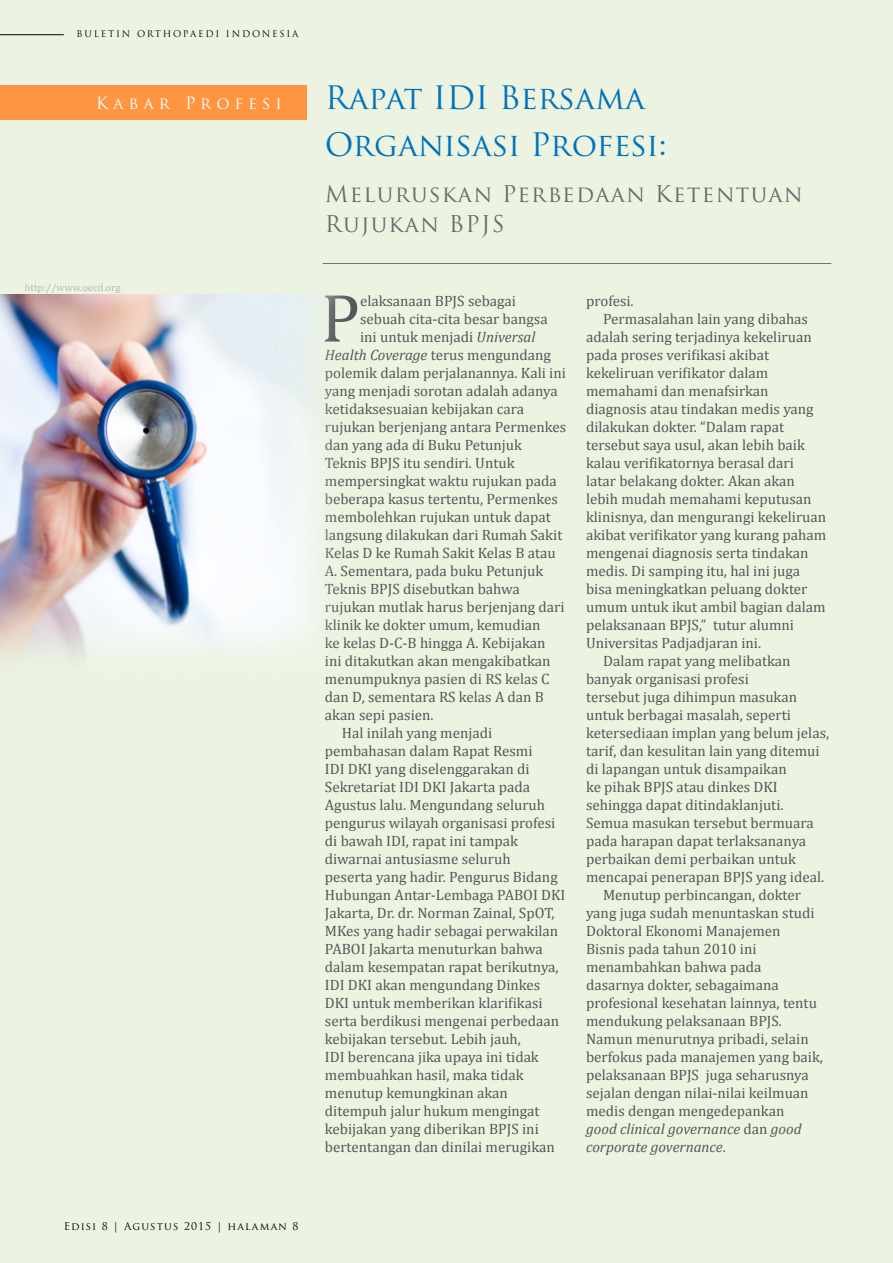
<style>
.page{position:relative;width:893px;height:1263px;background:#fff}
.page>*{position:absolute;margin:0;border:0;box-sizing:border-box;transform-origin:0 0}
.t1{font:69px "Cambria";color:#565659}
.t2{font:31.5px/46.5px "Trajan Pro";color:#0072bc}
.t3{font:22.5px/30px "Trajan Pro";letter-spacing:.06em;color:#696a6d}
.t4{font:16.5px "Trajan Pro";letter-spacing:.295em;color:#fff}
.t5{font:15px "Cambria";color:#565659}
.t6{font:italic 15px "Cambria";color:#565659}
.t7{font:10.5px "Trajan Pro";letter-spacing:.1em;color:#000}
.t8{font:10.5px "Cambria";color:#b8babc}
.t9{font:9px "Trajan Pro";letter-spacing:.2em;color:#000}
.s1{font-style:italic}
.s2{font-style:normal}
</style>
<div class="page">
<div style="left:0;top:0;width:893px;height:1262px;background:#ecf4e1"></div>
<div style="left:0;top:86px;width:307px;height:34px;background:#ff9441"></div>
<hr style="left:323px;top:263px;width:508px;height:1px;background:#000">
<img style="left:0;top:295px;width:317px;height:363px">
<hr style="left:0;top:34px;width:64px;height:1px;background:#000">
<p class="t9" style="left:77px;top:28px;width:223px">BULETIN ORTHOPAEDI INDONESIA</p>
<p class="t4" style="left:96px;top:93px;width:187px">Kabar Profesi</p>
<h2 class="t2" style="left:325px;top:74px;width:343px">Rapat IDI Bersama<br>Organisasi Profesi:</h2>
<h3 class="t3" style="left:325px;top:179px;width:479px">Meluruskan Perbedaan Ketentuan<br>Rujukan BPJS</h3>
<p class="t8" style="left:25px;top:281px;width:97px">http://www.oecd.org</p>
<p class="t7" style="left:64px;top:1219px;width:236px">Edisi 8 | Agustus 2015 | halaman 8</p>
<h1 class="t1" style="left:321px;top:277px;width:41px">P</h1>
<p class="t5" style="left:360px;top:292px;width:158px">elaksanaan BPJS sebagai</p>
<p class="t5" style="left:360px;top:310px;width:189px">sebuah cita-cita besar bangsa</p>
<p class="t5" style="left:360px;top:328px;width:177px">ini untuk menjadi <span class="s1">Universal</span></p>
<p class="t5" style="left:325px;top:346px;width:228px"><span class="s1">Health Coverage</span> terus mengundang</p>
<p class="t5" style="left:325px;top:364px;width:242px">polemik dalam perjalanannya. Kali ini</p>
<p class="t5" style="left:325px;top:382px;width:234px">yang menjadi sorotan adalah adanya</p>
<p class="t5" style="left:325px;top:400px;width:201px">ketidaksesuaian kebijakan cara</p>
<p class="t5" style="left:325px;top:418px;width:243px">rujukan berjenjang antara Permenkes</p>
<p class="t5" style="left:325px;top:436px;width:199px">dan yang ada di Buku Petunjuk</p>
<p class="t5" style="left:325px;top:454px;width:191px">Teknis BPJS itu sendiri. Untuk</p>
<p class="t5" style="left:325px;top:472px;width:233px">mempersingkat waktu rujukan pada</p>
<p class="t5" style="left:325px;top:490px;width:234px">beberapa kasus tertentu, Permenkes</p>
<p class="t5" style="left:325px;top:508px;width:227px">membolehkan rujukan untuk dapat</p>
<p class="t5" style="left:325px;top:526px;width:239px">langsung dilakukan dari Rumah Sakit</p>
<p class="t5" style="left:325px;top:544px;width:232px">Kelas D ke Rumah Sakit Kelas B atau</p>
<p class="t5" style="left:325px;top:562px;width:220px">A. Sementara, pada buku Petunjuk</p>
<p class="t5" style="left:325px;top:580px;width:197px">Teknis BPJS disebutkan bahwa</p>
<p class="t5" style="left:325px;top:598px;width:241px">rujukan mutlak harus berjenjang dari</p>
<p class="t5" style="left:325px;top:616px;width:217px">klinik ke dokter umum, kemudian</p>
<p class="t5" style="left:325px;top:634px;width:222px">ke kelas D-C-B hingga A. Kebijakan</p>
<p class="t5" style="left:325px;top:652px;width:227px">ini ditakutkan akan mengakibatkan</p>
<p class="t5" style="left:325px;top:670px;width:226px">menumpuknya pasien di RS kelas C</p>
<p class="t5" style="left:325px;top:688px;width:221px">dan D, sementara RS kelas A dan B</p>
<p class="t5" style="left:325px;top:706px;width:110px">akan sepi pasien.</p>
<p class="t5" style="left:342px;top:724px;width:152px">Hal inilah yang menjadi</p>
<p class="t5" style="left:325px;top:742px;width:209px">pembahasan dalam Rapat Resmi</p>
<p class="t5" style="left:325px;top:760px;width:206px">IDI DKI yang diselenggarakan di</p>
<p class="t5" style="left:325px;top:778px;width:207px">Sekretariat IDI DKI Jakarta pada</p>
<p class="t5" style="left:325px;top:796px;width:222px">Agustus lalu. Mengundang seluruh</p>
<p class="t5" style="left:325px;top:814px;width:232px">pengurus wilayah organisasi profesi</p>
<p class="t5" style="left:325px;top:832px;width:195px">di bawah IDI, rapat ini tampak</p>
<p class="t5" style="left:325px;top:850px;width:187px">diwarnai antusiasme seluruh</p>
<p class="t5" style="left:325px;top:868px;width:234px">peserta yang hadir. Pengurus Bidang</p>
<p class="t5" style="left:325px;top:886px;width:242px">Hubungan Antar-Lembaga PABOI DKI</p>
<p class="t5" style="left:325px;top:904px;width:231px">Jakarta, Dr. dr. Norman Zainal, SpOT,</p>
<p class="t5" style="left:325px;top:922px;width:235px">MKes yang hadir sebagai perwakilan</p>
<p class="t5" style="left:325px;top:940px;width:219px">PABOI Jakarta menuturkan bahwa</p>
<p class="t5" style="left:325px;top:958px;width:235px">dalam kesempatan rapat berikutnya,</p>
<p class="t5" style="left:325px;top:976px;width:217px">IDI DKI akan mengundang Dinkes</p>
<p class="t5" style="left:325px;top:994px;width:219px">DKI untuk memberikan klarifikasi</p>
<p class="t5" style="left:325px;top:1012px;width:236px">serta berdikusi mengenai perbedaan</p>
<p class="t5" style="left:325px;top:1030px;width:198px">kebijakan tersebut. Lebih jauh,</p>
<p class="t5" style="left:325px;top:1048px;width:215px">IDI berencana jika upaya ini tidak</p>
<p class="t5" style="left:325px;top:1066px;width:200px">membuahkan hasil, maka tidak</p>
<p class="t5" style="left:325px;top:1084px;width:185px">menutup kemungkinan akan</p>
<p class="t5" style="left:325px;top:1102px;width:216px">ditempuh jalur hukum mengingat</p>
<p class="t5" style="left:325px;top:1120px;width:215px">kebijakan yang diberikan BPJS ini</p>
<p class="t5" style="left:325px;top:1138px;width:231px">bertentangan dan dinilai merugikan</p>
<p class="t5" style="left:586px;top:292px;width:49px">profesi.</p>
<p class="t5" style="left:603px;top:310px;width:206px">Permasalahan lain yang dibahas</p>
<p class="t5" style="left:586px;top:328px;width:227px">adalah sering terjadinya kekeliruan</p>
<p class="t5" style="left:586px;top:346px;width:185px">pada proses verifikasi akibat</p>
<p class="t5" style="left:586px;top:364px;width:184px">kekeliruan verifikator dalam</p>
<p class="t5" style="left:586px;top:382px;width:184px">memahami dan menafsirkan</p>
<p class="t5" style="left:586px;top:400px;width:229px">diagnosis atau tindakan medis yang</p>
<p class="t5" style="left:586px;top:418px;width:200px">dilakukan dokter. “Dalam rapat</p>
<p class="t5" style="left:586px;top:436px;width:220px">tersebut saya usul, akan lebih baik</p>
<p class="t5" style="left:586px;top:454px;width:209px">kalau verifikatornya berasal dari</p>
<p class="t5" style="left:586px;top:472px;width:210px">latar belakang dokter. Akan akan</p>
<p class="t5" style="left:586px;top:490px;width:227px">lebih mudah memahami keputusan</p>
<p class="t5" style="left:586px;top:508px;width:242px">klinisnya, dan mengurangi kekeliruan</p>
<p class="t5" style="left:586px;top:526px;width:242px">akibat verifikator yang kurang paham</p>
<p class="t5" style="left:586px;top:544px;width:224px">mengenai diagnosis serta tindakan</p>
<p class="t5" style="left:586px;top:562px;width:216px">medis. Di samping itu, hal ini juga</p>
<p class="t5" style="left:586px;top:580px;width:223px">bisa meningkatkan peluang dokter</p>
<p class="t5" style="left:586px;top:598px;width:241px">umum untuk ikut ambil bagian dalam</p>
<p class="t5" style="left:586px;top:616px;width:210px">pelaksanaan BPJS,” tutur alumni</p>
<p class="t5" style="left:586px;top:634px;width:177px">Universitas Padjadjaran ini.</p>
<p class="t5" style="left:603px;top:652px;width:189px">Dalam rapat yang melibatkan</p>
<p class="t5" style="left:586px;top:670px;width:164px">banyak organisasi profesi</p>
<p class="t5" style="left:586px;top:688px;width:212px">tersebut juga dihimpun masukan</p>
<p class="t5" style="left:586px;top:706px;width:206px">untuk berbagai masalah, seperti</p>
<p class="t5" style="left:586px;top:724px;width:245px">ketersediaan implan yang belum jelas,</p>
<p class="t5" style="left:586px;top:742px;width:235px">tarif, dan kesulitan lain yang ditemui</p>
<p class="t5" style="left:586px;top:760px;width:202px">di lapangan untuk disampaikan</p>
<p class="t5" style="left:586px;top:778px;width:193px">ke pihak BPJS atau dinkes DKI</p>
<p class="t5" style="left:586px;top:796px;width:199px">sehingga dapat ditindaklanjuti.</p>
<p class="t5" style="left:586px;top:814px;width:229px">Semua masukan tersebut bermuara</p>
<p class="t5" style="left:586px;top:832px;width:222px">pada harapan dapat terlaksananya</p>
<p class="t5" style="left:586px;top:850px;width:211px">perbaikan demi perbaikan untuk</p>
<p class="t5" style="left:586px;top:868px;width:240px">mencapai penerapan BPJS yang ideal.</p>
<p class="t5" style="left:603px;top:886px;width:200px">Menutup perbincangan, dokter</p>
<p class="t5" style="left:586px;top:904px;width:230px">yang juga sudah menuntaskan studi</p>
<p class="t5" style="left:586px;top:922px;width:196px">Doktoral Ekonomi Manajemen</p>
<p class="t5" style="left:586px;top:940px;width:172px">Bisnis pada tahun 2010 ini</p>
<p class="t5" style="left:586px;top:958px;width:177px">menambahkan bahwa pada</p>
<p class="t5" style="left:586px;top:976px;width:194px">dasarnya dokter, sebagaimana</p>
<p class="t5" style="left:586px;top:994px;width:232px">profesional kesehatan lainnya, tentu</p>
<p class="t5" style="left:586px;top:1012px;width:197px">mendukung pelaksanaan BPJS.</p>
<p class="t5" style="left:586px;top:1030px;width:224px">Namun menurutnya pribadi, selain</p>
<p class="t5" style="left:586px;top:1048px;width:238px">berfokus pada manajemen yang baik,</p>
<p class="t5" style="left:586px;top:1066px;width:224px">pelaksanaan BPJS juga seharusnya</p>
<p class="t5" style="left:586px;top:1084px;width:224px">sejalan dengan nilai-nilai keilmuan</p>
<p class="t5" style="left:586px;top:1102px;width:200px">medis dengan mengedepankan</p>
<p class="t6" style="left:586px;top:1118px;width:217px">good clinical governance <span class="s2">dan</span> good</p>
<p class="t6" style="left:586px;top:1136px;width:141px">corporate governance<span class="s2">.</span></p>
</div>
